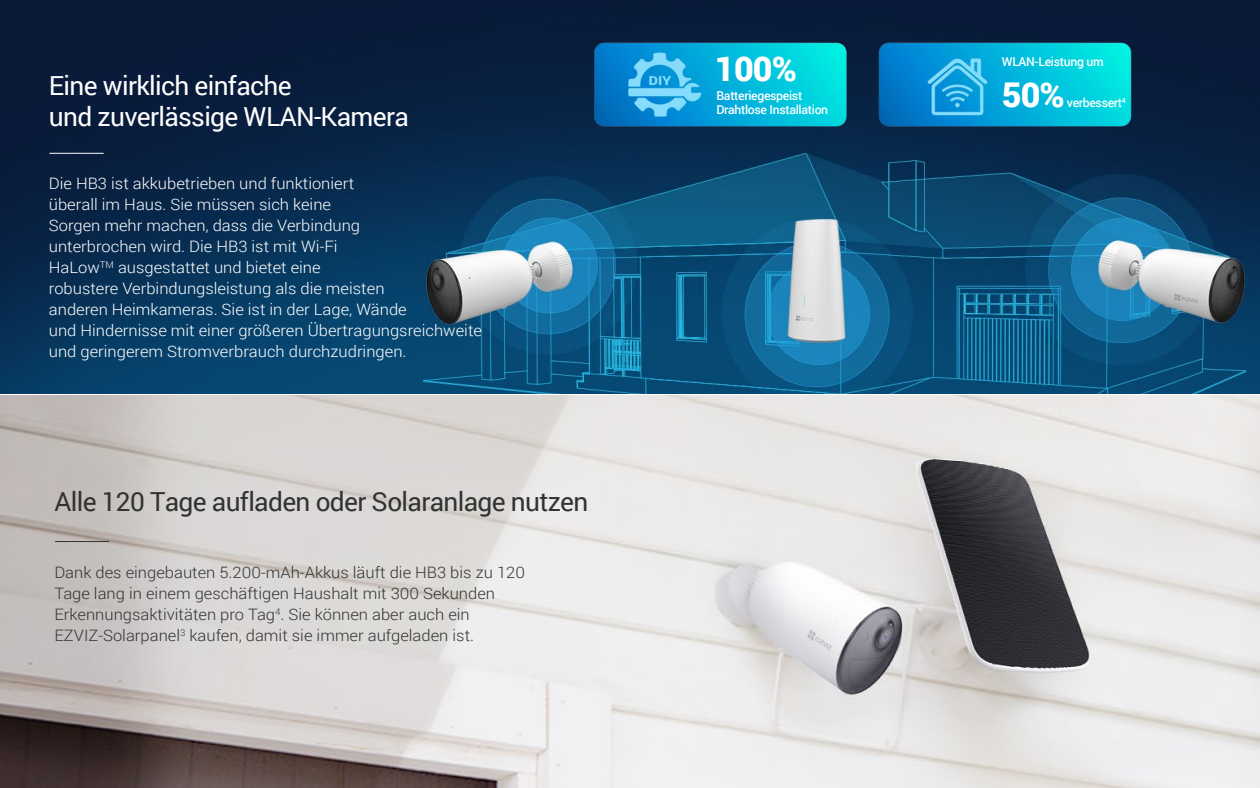
<style>
.page{position:relative;width:1260px;height:788px;background:#fff}
.page>*{position:absolute;margin:0;border:0;box-sizing:border-box;transform-origin:0 0}
.t1{font:900 34.12px "Roboto";color:#fff}
.t2{font:26.25px/31.5px "Roboto";letter-spacing:-.025em;color:#fff}
.t3{font:26.25px "Roboto";letter-spacing:-.025em;color:#313333}
.t4{font:300 15.75px/21px "Roboto";color:#fff;scale:1.05 1}
.t5{font:300 15.75px/21px "Roboto";color:#333;scale:1.05 1}
.t6{font:500 12.25px/14.7px "Roboto";letter-spacing:-.025em;color:#fff}
</style>
<div class="page">
<img style="left:0;top:0;width:1260px;height:788px">
<hr style="left:49px;top:153px;width:55px;height:1px;background:#fff">
<img style="left:591px;top:35px;width:544px;height:96px">
<svg style="left:838px;top:618px;width:4px;height:4px"></svg>
<hr style="left:55px;top:541px;width:54px;height:1px;background:#333">
<h2 class="t2" style="left:49px;top:69px;width:362px">Eine wirklich einfache<br>und zuverlässige WLAN-Kamera</h2>
<p class="t4" style="left:49px;top:172px;width:414px">Die HB3 ist akkubetrieben und funktioniert<br>überall im Haus. Sie müssen sich keine<br>Sorgen mehr machen, dass die Verbindung<br>unterbrochen wird. Die HB3 ist mit Wi-Fi<br>HaLow<sup>TM</sup> ausgestattet und bietet eine<br>robustere Verbindungsleistung als die meisten<br>anderen Heimkameras. Sie ist in der Lage, Wände<br>und Hindernisse mit einer größeren Übertragungsreichweite und geringerem Stromverbrauch durchzudringen.</p>
<h2 class="t3" style="left:54px;top:483px;width:535px">Alle 120 Tage aufladen oder Solaranlage nutzen</h2>
<p class="t5" style="left:54px;top:561px;width:450px">Dank des eingebauten 5.200-mAh-Akkus läuft die HB3 bis zu 120<br>Tage lang in einem geschäftigen Haushalt mit 300 Sekunden Erkennungsaktivitäten pro Tag<sup>4</sup>. Sie können aber auch ein EZVIZ-Solarpanel<sup>3</sup> kaufen, damit sie immer aufgeladen ist.</p>
<h1 class="t1" style="left:715px;top:45px;width:84px">100%</h1>
<p class="t6" style="left:716px;top:87px;width:113px">Batteriegespeist<br>Drahtlose Installation</p>
<p class="t6" style="left:1002px;top:54px;width:103px">WLAN-Leistung um</p>
<h1 class="t1" style="left:1002px;top:70px;width:65px">50%</h1>
<p class="t6" style="left:1067px;top:94px;width:61px">verbessert<sup>4</sup></p>
</div>
